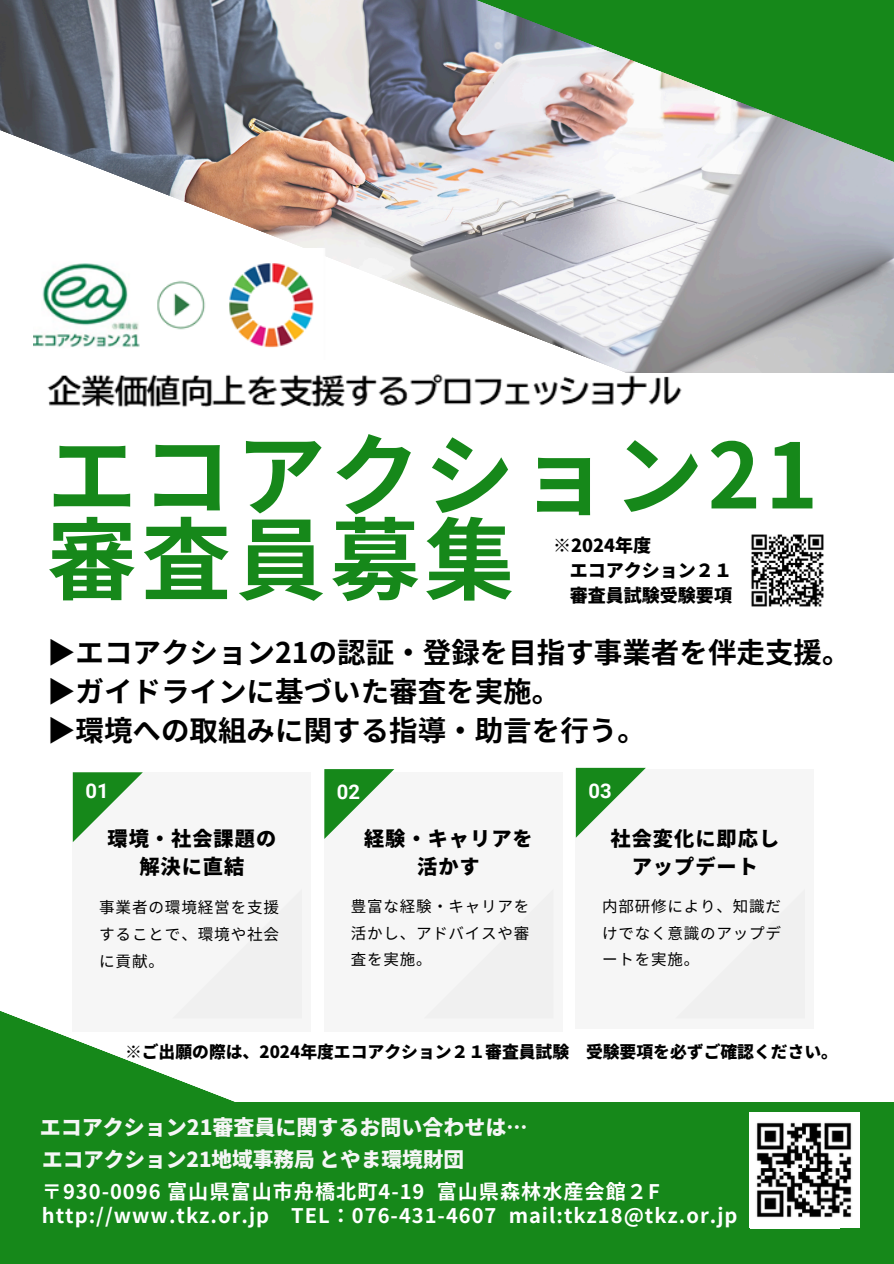
<style>
.page{position:relative;width:894px;height:1264px;background:#fff}
.page>*{position:absolute;margin:0;border:0;box-sizing:border-box;transform-origin:0 0}
.t1{font:700 89.85px/84.3px "Noto Sans JP";letter-spacing:.05em;color:#16881a}
.t2{font:700 28.5px/39.3px "Noto Sans JP";color:#000}
.t3{font:900 21px "Noto Sans JP";color:#f6f6f6}
.t4{font:900 20.7px "Noto Sans JP";color:#f6f6f6}
.t5{font:900 20.25px/27.9px "Noto Sans JP";letter-spacing:.05em;color:#000;text-align:center}
.t6{font:700 20.25px "Roboto";color:#fff}
.t7{font:700 20.1px/24.3px "Noto Sans JP";letter-spacing:.05em;color:#fff}
.t8{font:900 18px/24.8px "Noto Sans JP";color:#000}
.t9{font:900 16.8px "Noto Sans JP";color:#000}
.t10{font:15.6px/26.8px "Noto Sans JP";letter-spacing:.05em;color:#000;text-align:justify}
</style>
<div class="page">
<img style="left:0;top:0;width:893px;height:372px">
<div style="left:0;top:1101px;width:893px;height:162px;background:#16881a"></div>
<svg style="left:0;top:1011px;width:772px;height:218px"></svg>
<svg style="left:0;top:126px;width:645px;height:246px"></svg>
<img style="left:253px;top:0;width:640px;height:259px">
<img style="left:33px;top:248px;width:302px;height:112px">
<div style="left:324px;top:772px;width:238px;height:259px;background:#f6f6f6"></div>
<div style="left:575px;top:769px;width:238px;height:259px;background:#f6f6f6"></div>
<div style="left:73px;top:772px;width:238px;height:259px;background:#f6f6f6"></div>
<svg style="left:73px;top:772px;width:70px;height:70px"></svg>
<svg style="left:324px;top:769px;width:70px;height:70px"></svg>
<svg style="left:575px;top:767px;width:70px;height:70px"></svg>
<img style="left:33px;top:362px;width:676px;height:45px">
<img style="left:749px;top:1112px;width:109px;height:115px">
<img style="left:751px;top:534px;width:73px;height:73px">
<h3 class="t1" style="left:47px;top:428px;width:772px">エコアクション21審査員募集</h3>
<p class="t2" style="left:47px;top:631px;width:804px">▶エコアクション21の認証・登録を目指す事業者を伴走支援。▶ガイドラインに基づいた審査を実施。<br>▶環境への取組みに関する指導・助言を行う。</p>
<p class="t8" style="left:569px;top:532px;width:164px;text-indent:-17px">※2024年度<br>エコアクション２１審査員試験受験要項</p>
<p class="t6" style="left:85px;top:779px;width:25px">01</p>
<h2 class="t6" style="left:337px;top:780px;width:25px">02</h2>
<p class="t6" style="left:588px;top:779px;width:25px">03</p>
<p class="t5" style="left:107px;top:823px;width:170px">環境・社会課題の解決に直結</p>
<h1 class="t5" style="left:364px;top:823px;width:170px">経験・キャリアを活かす</h1>
<h4 class="t5" style="left:610px;top:823px;width:170px">社会変化に即応しアップデート</h4>
<p class="t10" style="left:99px;top:893px;width:181px">事業者の環境経営を支援することで、環境や社会に貢献。</p>
<h3 class="t10" style="left:350px;top:891px;width:180px">豊富な経験・キャリアを活かし、アドバイスや審査を実施。</h3>
<p class="t10" style="left:602px;top:891px;width:180px">内部研修により、知識だけでなく意識のアップデートを実施。</p>
<h3 class="t9" style="left:125px;top:1038px;width:714px">※ご出願の際は、2024年度エコアクション２１審査員試験 受験要項を必ずご確認ください。</h3>
<p class="t3" style="left:40px;top:1110px;width:489px">エコアクション21審査員に関するお問い合わせは…</p>
<p class="t4" style="left:42px;top:1143px;width:423px">エコアクション21地域事務局とやま環境財団</p>
<p class="t7" style="left:42px;top:1178px;width:696px">〒930-0096 富山県富山市舟橋北町4-19 富山県森林水産会館２F http://www.tkz.or.jp TEL：076-431-4607 mail:tkz18@tkz.or.jp</p>
</div>
